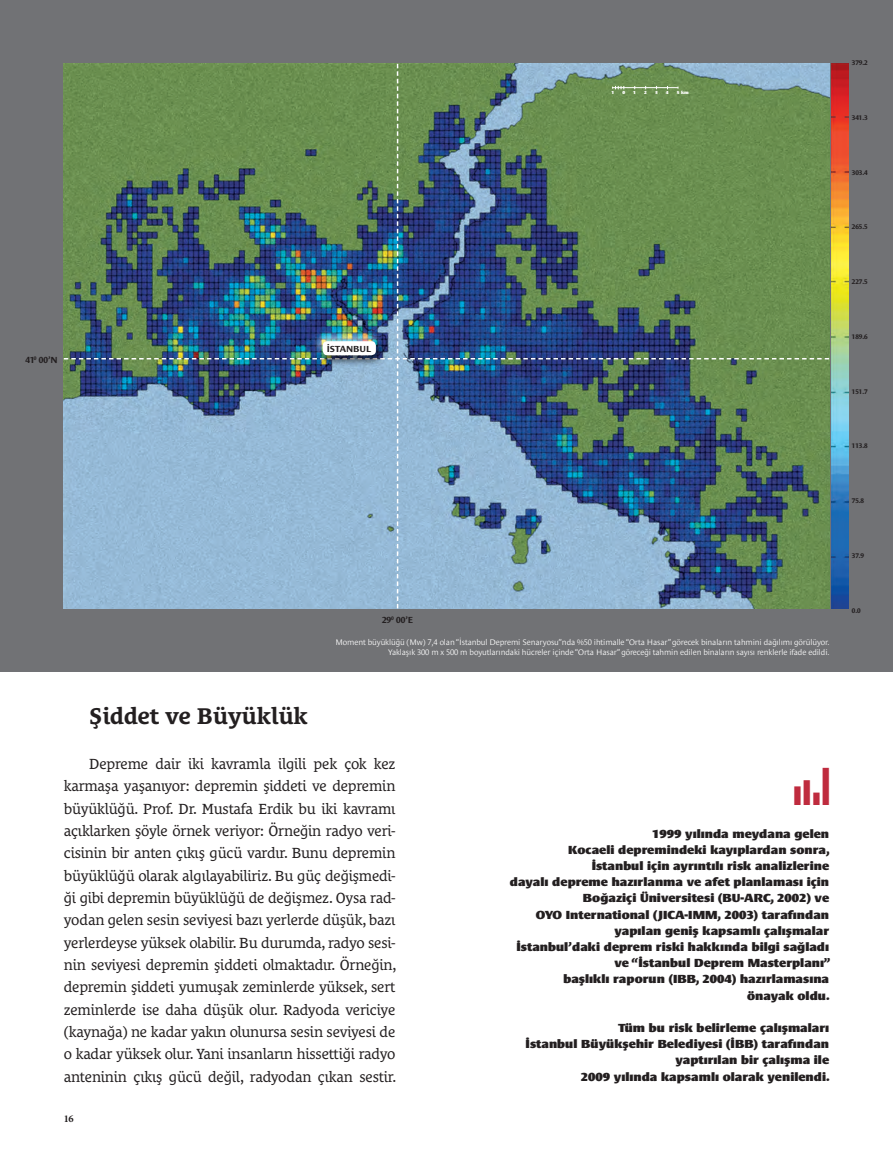
<style>
.page{position:relative;width:893px;height:1170px;background:#fff}
.page>*{position:absolute;margin:0;border:0;box-sizing:border-box;transform-origin:0 0}
.t1{font:54px "Zapf Dingbats ITC";color:#bf2b3e;scale:.17 1}
.t2{font:27px "Zapf Dingbats ITC";color:#bf2b3e;scale:.33 1}
.t3{font:700 23.25px "Le Monde Courrier Pro";letter-spacing:-.005em;color:#231f20}
.t4{font:15px/22.4px "Le Monde Courrier Pro";letter-spacing:-.015em;color:#231f20;text-align:justify}
.t5{font:900 12px/16.2px "Le Monde Sans Pro";color:#231f20;text-align:right}
.t6{font:700 10.35px "Minion Pro";color:#231f20}
.t7{font:700 9px "Le Monde Sans Pro";color:#231f20}
.t8{font:300 8.25px/9.9px "Le Monde Sans Pro";letter-spacing:-.015em;color:#fff;text-align:right}
.t9{font:700 6.9px "Le Monde Sans Pro";letter-spacing:-.005em;color:#231f20}
.t10{font:900 4.5px "Le Monde Sans Pro";color:#fff}
</style>
<div class="page">
<div style="left:0;top:0;width:893px;height:671px;background:#717275"></div>
<hr style="left:892px;top:0;width:1px;height:1169px;background:#d1d2d4">
<img style="left:892px;top:765px;width:1px;height:315px">
<img style="left:831px;top:64px;width:17px;height:544px">
<svg style="left:64px;top:64px;width:765px;height:544px;background:#648783"></svg>
<p class="t7" style="left:26px;top:353px;width:34px">41<sup>0</sup> 00’N</p>
<p class="t7" style="left:327px;top:342px;width:46px">İSTANBUL</p>
<p class="t7" style="left:382px;top:612px;width:33px">29<sup>0</sup> 00’E</p>
<p class="t10" style="left:611px;top:89px;width:4px">1</p>
<p class="t10" style="left:622px;top:89px;width:4px">0</p>
<p class="t10" style="left:633px;top:89px;width:4px">1</p>
<p class="t10" style="left:644px;top:89px;width:4px">2</p>
<p class="t10" style="left:655px;top:89px;width:4px">3</p>
<p class="t10" style="left:666px;top:89px;width:4px">4</p>
<p class="t10" style="left:677px;top:89px;width:13px">5 km</p>
<p class="t8" style="left:336px;top:636px;width:496px">Moment büyüklüğü (Mw) 7,4 olan “İstanbul Depremi Senaryosu”nda %50 ihtimalle “Orta Hasar” görecek binaların tahmini dağılımı görülüyor.<br>Yaklaşık 300 m x 500 m boyutlarındaki hücreler içinde “Orta Hasar” göreceği tahmin edilen binaların sayısı renklerle ifade edildi.</p>
<h3 class="t3" style="left:89px;top:697px;width:220px">Şiddet ve Büyüklük</h3>
<p class="t4" style="left:64px;top:750px;width:334px;text-indent:26px">Depreme dair iki kavramla ilgili pek çok kez karmaşa yaşanıyor: depremin şiddeti ve depremin büyüklüğü. Prof. Dr. Mustafa Erdik bu iki kavramı açıklarken şöyle örnek veriyor: Örneğin radyo veri&shy;cisinin bir anten çıkış gücü vardır. Bunu depremin büyüklüğü olarak algılayabiliriz. Bu güç değişmedi&shy;ği gibi depremin büyüklüğü de değişmez. Oysa rad&shy;yodan gelen sesin seviyesi bazı yerlerde düşük, bazı yerlerdeyse yüksek olabilir. Bu durumda, radyo sesi&shy;nin seviyesi depremin şiddeti olmaktadır. Örneğin, depremin şiddeti yumuşak zeminlerde yüksek, sert zeminlerde ise daha düşük olur. Radyoda vericiye (kaynağa) ne kadar yakın olunursa sesin seviyesi de o kadar yüksek olur. Yani insanların hissettiği radyo anteninin çıkış gücü değil, radyodan çıkan sestir.</p>
<p class="t6" style="left:64px;top:1111px;width:11px">16</p>
<h1 class="t1" style="left:822px;top:761px;width:42px">■</h1>
<p class="t5" style="left:510px;top:824px;width:322px">1999 yılında meydana gelen<br>Kocaeli depremindeki kayıplardan sonra,<br>İstanbul için ayrıntılı risk analizlerine<br>dayalı depreme hazırlanma ve afet planlaması için Boğaziçi Üniversitesi (BU-ARC, 2002) ve<br>OYO International (JICA-IMM, 2003) tarafından yapılan geniş kapsamlı çalışmalar<br>İstanbul’daki deprem riski hakkında bilgi sağladı ve “İstanbul Deprem Masterplanı”<br>başlıklı raporun (IBB, 2004) hazırlamasına<br>önayak oldu.</p>
<p class="t5" style="left:526px;top:1018px;width:306px">Tüm bu risk belirleme çalışmaları<br>İstanbul Büyükşehir Belediyesi (İBB) tarafından yaptırılan bir çalışma ile<br>2009 yılında kapsamlı olarak yenilendi.</p>
<h2 class="t2" style="left:794px;top:783px;width:79px">■ ■ ■</h2>
<p class="t9" style="left:852px;top:57px;width:17px">379.2</p>
<p class="t9" style="left:852px;top:112px;width:17px">341.3</p>
<p class="t9" style="left:852px;top:167px;width:17px">303.4</p>
<p class="t9" style="left:852px;top:222px;width:17px">265.5</p>
<p class="t9" style="left:852px;top:276px;width:17px">227.5</p>
<p class="t9" style="left:852px;top:331px;width:17px">189.6</p>
<p class="t9" style="left:852px;top:386px;width:17px">151.7</p>
<p class="t9" style="left:852px;top:440px;width:17px">113.8</p>
<p class="t9" style="left:852px;top:495px;width:14px">75.8</p>
<p class="t9" style="left:852px;top:550px;width:14px">37.9</p>
<p class="t9" style="left:852px;top:605px;width:10px">0.0</p>
</div>
